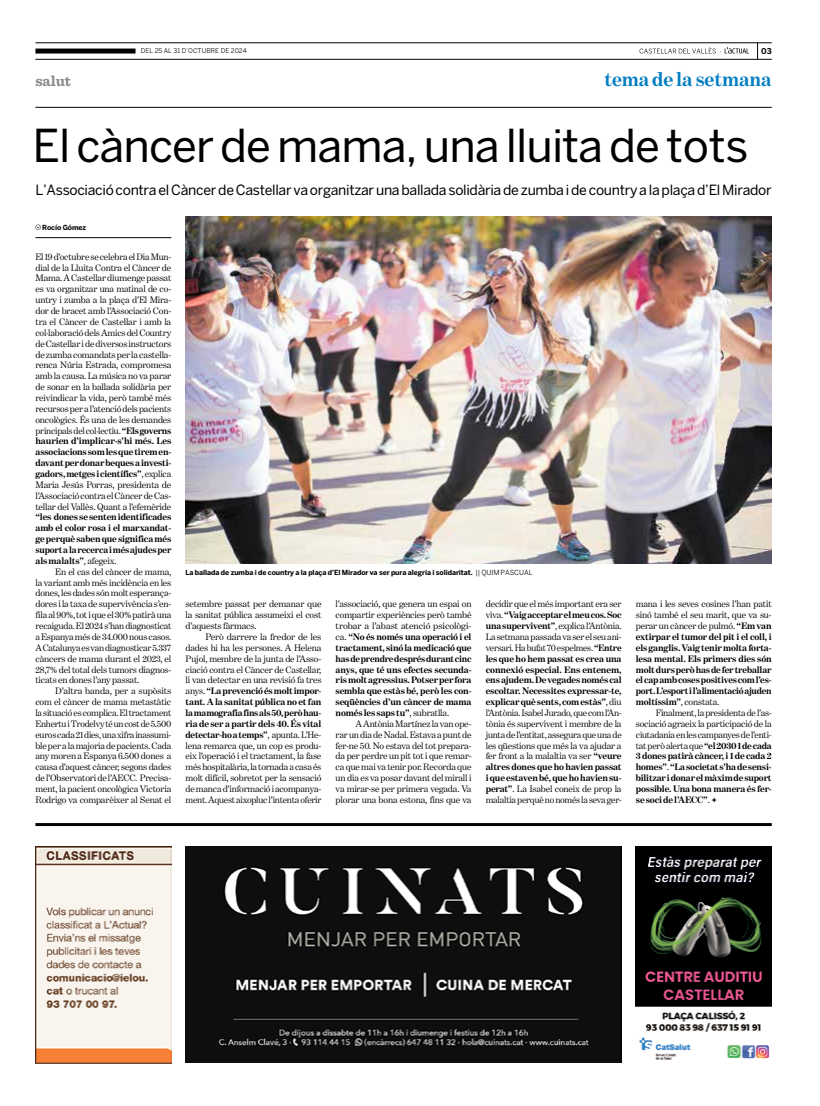
<style>
.page{position:relative;width:820px;height:1106px;background:#fff}
.page>*{position:absolute;margin:0;border:0;box-sizing:border-box;transform-origin:0 0}
.t1{font:45px "Benton Sans";letter-spacing:-.02em;color:#000}
.t2{font:700 20px "Benton Modern One";letter-spacing:-.005em;color:#007dc1}
.t3{font:700 15px "Sentinel";letter-spacing:-.005em;color:#8c8886}
.t4{font:14px "Benton Sans";letter-spacing:-.02em;color:#000}
.t5{font:9.5px/10.9px "Benton Modern One";letter-spacing:-.015em;color:#000;text-align:justify}
.t6{font:700 9.5px/10.9px "Benton Modern One";letter-spacing:-.015em;color:#000;text-align:justify}
.t7{font:700 8px "Benton Sans";color:#000}
.t8{font:700 7px "Benton Sans";letter-spacing:-.01em;color:#000}
.t9{font:6.5px "Benton Sans";letter-spacing:.005em;color:#000}
.s1{font-weight:700}
.s2{font-weight:400}
</style>
<div class="page">
<svg style="left:757px;top:44px;width:1px;height:15px"></svg>
<svg style="left:639px;top:47px;width:109px;height:7px"></svg>
<hr style="left:35px;top:107px;width:736px;height:1px;background:#000">
<hr style="left:35px;top:43px;width:736px;height:1px;background:#000">
<hr style="left:35px;top:59px;width:736px;height:1px;background:#000">
<div style="left:35px;top:49px;width:100px;height:5px;background:#000"></div>
<hr style="left:35px;top:823px;width:736px;height:3px;background:#000">
<img style="left:185px;top:216px;width:586px;height:348px">
<svg style="left:35px;top:224px;width:6px;height:6px"></svg>
<hr style="left:35px;top:237px;width:136px;height:1px;background:#000">
<svg style="left:711px;top:797px;width:5px;height:5px"></svg>
<img style="left:635px;top:846px;width:136px;height:214px">
<img style="left:35px;top:846px;width:136px;height:217px">
<img style="left:185px;top:846px;width:436px;height:216px">
<p class="t9" style="left:141px;top:47px;width:107px">DEL 25 AL 31 D’OCTUBRE DE 2024</p>
<p class="t7" style="left:760px;top:46px;width:12px">03</p>
<h3 class="t3" style="left:35px;top:69px;width:37px">salut</h3>
<h2 class="t2" style="left:604px;top:68px;width:169px">tema de la setmana</h2>
<h1 class="t1" style="left:33px;top:119px;width:717px">El càncer de mama, una lluita de tots</h1>
<h3 class="t4" style="left:35px;top:181px;width:737px">L’Associació contra el Càncer de Castellar va organitzar una ballada solidària de zumba i de country a la plaça d’El Mirador</h3>
<p class="t8" style="left:42px;top:223px;width:46px">Rocío Gómez</p>
<p class="t5" style="left:35px;top:251px;width:137px">El 19 d’octubre se celebra el Dia Mun&shy;dial de la Lluita Contra el Càncer de Mama. A Castellar diumenge passat es va organitzar una matinal de co&shy;untry i zumba a la plaça d’El Mira&shy;dor de bracet amb l’Associació Con&shy;tra el Càncer de Castellar i amb la col·laboració dels Amics del Country de Castellar i de diversos instructors de zumba comandats per la castella&shy;renca Núria Estrada, compromesa amb la causa. La música no va parar de sonar en la ballada solidària per reivindicar la vida, però també més recursos per a l’atenció dels pacients oncològics. És una de les demandes principals del col·lectiu. <span class="s1">“Els governs haurien d’implicar-s’hi més. Les associacions som les que tirem en&shy;davant per donar beques a investi&shy;gadors, metges i científics”</span>, explica Maria Jesús Porras, presidenta de l’Associació contra el Càncer de Cas&shy;tellar del Vallès. Quant a l’efemèride</p>
<p class="t6" style="left:35px;top:511px;width:137px">“les dones se senten identificades amb el color rosa i el marxandat&shy;ge perquè saben que significa més suport a la recerca i més ajudes per als malalts”<span class="s2">, afegeix.</span></p>
<p class="t5" style="left:35px;top:566px;width:137px;text-indent:20px">En el cas del càncer de mama, la variant amb més incidència en les dones, les dades són molt esperança&shy;dores i la taxa de supervivència s’en&shy;fila al 90%, tot i que el 30% patirà una recaiguda. El 2024 s’han diagnosticat a Espanya més de 34.000 nous casos.<br>A Catalunya es van diagnosticar 5.337 càncers de mama durant el 2023, el 28,7% del total dels tumors diagnos&shy;ticats en dones l’any passat.</p>
<p class="t5" style="left:35px;top:685px;width:137px;text-indent:20px">D’altra banda, per a supòsits com el càncer de mama metastàtic la situació es complica. El tractament Enhertu i Trodelvy té un cost de 5.500 euros cada 21 dies, una xifra inassumi&shy;ble per a la majoria de pacients. Cada any moren a Espanya 6.500 dones a causa d’aquest càncer, segons dades de l’Observatori de l’AECC. Precisa&shy;ment, la pacient oncològica Victoria Rodrigo va comparèixer al Senat el</p>
<p class="t8" style="left:185px;top:568px;width:348px">La ballada de zumba i de country a la plaça d’El Mirador va ser pura alegria i solidaritat. <span class="s2">|| QUIM PASCUAL</span></p>
<p class="t5" style="left:185px;top:598px;width:137px">setembre passat per demanar que la sanitat pública assumeixi el cost d’aquests fàrmacs.</p>
<p class="t5" style="left:185px;top:631px;width:137px;text-indent:20px">Però darrere la fredor de les dades hi ha les persones. A Helena Pujol, membre de la junta de l’Asso&shy;ciació contra el Càncer de Castellar, li van detectar en una revisió fa tres anys. <span class="s1">“La prevenció és molt impor&shy;tant. A la sanitat pública no et fan la mamografia fins als 50, però hau&shy;ria de ser a partir dels 40. És vital detectar-ho a temps”</span>, apunta. L’He&shy;lena remarca que, un cop es produ&shy;eix l’operació i el tractament, la fase més hospitalària, la tornada a casa és molt difícil, sobretot per la sensació de manca d’informació i acompanya&shy;ment. Aquest aixopluc l’intenta oferir</p>
<p class="t6" style="left:335px;top:598px;width:137px"><span class="s2">l’associació, que genera un espai on compartir experiències però també trobar a l’abast atenció psicològi&shy;ca.</span> “No és només una operació i el tractament, sinó la medicació que has de prendre després durant cinc anys, que té uns efectes secunda&shy;ris molt agressius. Potser per fora sembla que estàs bé, però les con&shy;seqüències d’un càncer de mama només les saps tu”<span class="s2">, subratlla.</span></p>
<p class="t5" style="left:335px;top:718px;width:137px;text-indent:20px">A Antònia Martínez la van ope&shy;rar un dia de Nadal. Estava a punt de fer-ne 50. No estava del tot prepara&shy;da per perdre un pit tot i que remar&shy;ca que mai va tenir por. Recorda que un dia es va posar davant del mirall i va mirar-se per primera vegada. Va plorar una bona estona, fins que va</p>
<p class="t5" style="left:485px;top:598px;width:137px">decidir que el més important era ser viva. <span class="s1">“Vaig acceptar el meu cos. Soc una supervivent”</span>, explica l’Antònia.<br>La setmana passada va ser el seu ani&shy;versari. Ha bufat 70 espelmes. <span class="s1">“Entre les que ho hem passat es crea una connexió especial. Ens entenem, ens ajudem. De vegades només cal escoltar. Necessites expressar-te, explicar què sents, com estàs”</span>, diu l’Antònia. Isabel Jurado, que com l’An&shy;tònia és supervivent i membre de la junta de l’entitat, assegura que una de les qüestions que més la va ajudar a fer front a la malaltia va ser <span class="s1">“veure altres dones que ho havien passat i que estaven bé, que ho havien su&shy;perat”</span>. La Isabel coneix de prop la malaltia perquè no només la seva ger-</p>
<p class="t6" style="left:635px;top:598px;width:137px"><span class="s2">mana i les seves cosines l’han patit sinó també el seu marit, que va su&shy;perar un càncer de pulmó.</span> “Em van extirpar el tumor del pit i el coll, i els ganglis. Vaig tenir molta forta&shy;lesa mental. Els primers dies són molt durs però has de fer treballar el cap amb coses positives com l’es&shy;port. L’esport i l’alimentació ajuden moltíssim”<span class="s2">, constata.</span></p>
<p class="t6" style="left:635px;top:707px;width:137px;text-indent:20px"><span class="s2">Finalment, la presidenta de l’as&shy;sociació agraeix la participació de la ciutadania en les campanyes de l’enti&shy;tat però alerta que</span> “el 2030 1 de cada 3 dones patirà càncer, i 1 de cada 2 homes”<span class="s2">.</span> “La societat s’ha de sensi&shy;bilitzar i donar el màxim de suport possible. Una bona manera és fer&shy;se soci de l’AECC”<span class="s2">.</span></p>
</div>
